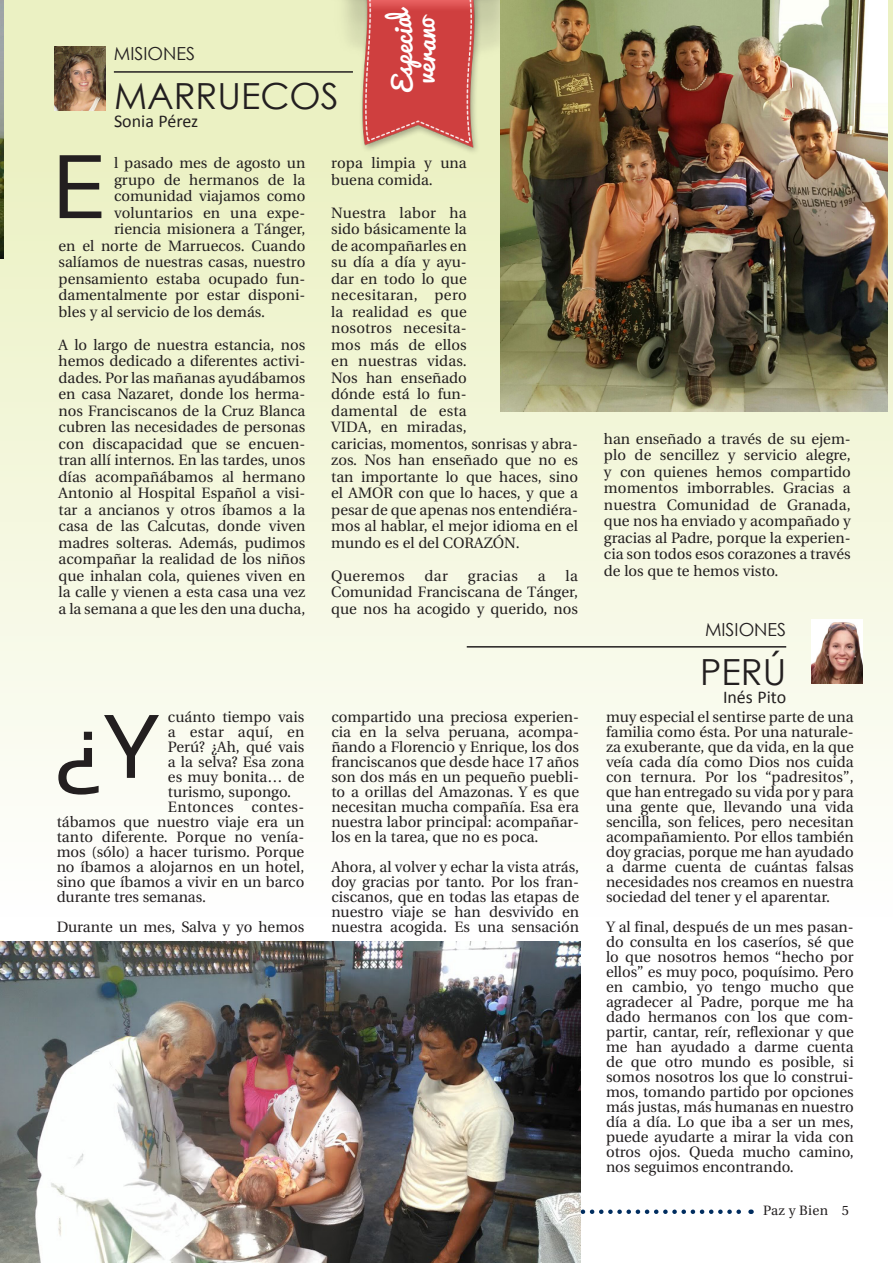
<style>
.page{position:relative;width:893px;height:1263px;background:#fff}
.page>*{position:absolute;margin:0;border:0;box-sizing:border-box;transform-origin:0 0}
.t1{font:90px "Sansation";color:#231f20}
.t2{font:36px "Century Gothic";color:#231f20}
.t3{font:25.2px "Pacifico";color:#fff}
.t4{font:18px "Calibri";color:#231f20}
.t5{font:18px "Century Gothic";color:#231f20}
.t6{font:15px/16.5px "Utopia";color:#231f20;text-align:justify}
.t7{font:15px "Utopia";letter-spacing:.025em;color:#231f20}
.t8{font:15px "Utopia";letter-spacing:.03em;color:#231f20}
.t9{font:15px "Utopia";letter-spacing:.02em;color:#231f20}
.t10{font:13.5px "Utopia";letter-spacing:.025em;color:#231f20}
</style>
<div class="page">
<div style="left:0;top:0;width:893px;height:1263px;background:linear-gradient(to bottom,#eaf0bf,#fff)"></div>
<svg style="left:580px;top:1209px;width:172px;height:5px"></svg>
<img style="left:326px;top:0;width:175px;height:205px">
<hr style="left:467px;top:646px;width:319px;height:2px;background:#231f20">
<img style="left:0;top:942px;width:580px;height:321px">
<hr style="left:114px;top:71px;width:239px;height:2px;background:#231f20">
<img style="left:811px;top:619px;width:51px;height:64px">
<img style="left:54px;top:46px;width:51px;height:64px">
<img style="left:501px;top:0;width:387px;height:411px">
<img style="left:0;top:0;width:3px;height:258px">
<div style="left:384px;top:6px;width:52px;height:86px;background:#cf3f3f"></div>
<p class="t5" style="left:114px;top:41px;width:47px">MISIONE</p>
<p class="t5" style="left:186px;top:41px;width:10px">S</p>
<h2 class="t2" style="left:114px;top:71px;width:85px">MARRUECO</h2>
<h2 class="t2" style="left:321px;top:71px;width:19px">S</h2>
<p class="t4" style="left:114px;top:110px;width:86px">Sonia Pérez</p>
<h3 class="t3" style="left:412px;top:51px;width:16px;rotate:-90deg">a</h3>
<h1 class="t1" style="left:52px;top:137px;width:56px">E</h1>
<p class="t6" style="left:114px;top:155px;width:193px">l pasado mes de agosto un</p>
<p class="t6" style="left:114px;top:171px;width:193px">grupo de hermanos de la</p>
<p class="t6" style="left:114px;top:188px;width:193px">comunidad viajamos como</p>
<p class="t6" style="left:114px;top:204px;width:193px">voluntarios en una expe-</p>
<p class="t6" style="left:114px;top:221px;width:193px">riencia misionera a Tánger,</p>
<p class="t6" style="left:59px;top:237px;width:248px">en el norte de Marruecos. Cuando</p>
<p class="t6" style="left:59px;top:254px;width:248px">salíamos de nuestras casas, nuestro</p>
<p class="t6" style="left:59px;top:270px;width:248px">pensamiento estaba ocupado fun-</p>
<p class="t6" style="left:59px;top:287px;width:248px">damentalmente por estar disponi-</p>
<p class="t6" style="left:59px;top:303px;width:208px">bles y al servicio de los demás.</p>
<p class="t6" style="left:59px;top:336px;width:248px">A lo largo de nuestra estancia, nos hemos dedicado a diferentes activi&shy;dades. Por las mañanas ayudábamos en casa Nazaret, donde los herma&shy;nos Franciscanos de la Cruz Blanca cubren las necesidades de personas con discapacidad que se encuen&shy;tran allí internos. En las tardes, unos días acompañábamos al hermano Antonio al Hospital Español a visi&shy;tar a ancianos y otros íbamos a la casa de las Calcutas, donde viven madres solteras. Además, pudimos acompañar la realidad de los niños que inhalan cola, quienes viven en la calle y vienen a esta casa una vez a la semana a que les den una ducha,</p>
<p class="t6" style="left:331px;top:155px;width:137px">ropa limpia y una buena comida.</p>
<p class="t6" style="left:331px;top:204px;width:248px;text-align:left">Nuestra labor ha<br>sido básicamente la<br>de acompañarles en<br>su día a día y ayu-<br>dar en todo lo que<br>necesitaran, pero<br>la realidad es que<br>nosotros necesita-<br>mos más de ellos<br>en nuestras vidas.<br>Nos han enseñado<br>dónde está lo fun-<br>damental de esta<br>VIDA, en miradas,<br>caricias, momentos, sonrisas y abra&shy;zos. Nos han enseñado que no es tan importante lo que haces, sino el AMOR con que lo haces, y que a pesar de que apenas nos entendiéra&shy;mos al hablar, el mejor idioma en el mundo es el del CORAZÓN.</p>
<p class="t8" style="left:331px;top:567px;width:75px">Queremos</p>
<p class="t6" style="left:425px;top:567px;width:25px">dar</p>
<p class="t8" style="left:468px;top:567px;width:52px">gracias</p>
<p class="t6" style="left:538px;top:567px;width:9px">a</p>
<p class="t6" style="left:331px;top:567px;width:248px;text-indent:234px">la Comunidad Franciscana de Tánger, que nos ha acogido y querido, nos</p>
<p class="t6" style="left:168px;top:709px;width:138px">cuánto tiempo vais</p>
<p class="t9" style="left:168px;top:723px;width:138px">a estar aquí, en</p>
<p class="t6" style="left:168px;top:739px;width:138px">Perú? ¿Ah, qué vais</p>
<p class="t6" style="left:168px;top:754px;width:138px">a la selva? Esa zona</p>
<p class="t6" style="left:168px;top:769px;width:138px">es muy bonita… de</p>
<p class="t6" style="left:168px;top:784px;width:125px">turismo, supongo.</p>
<p class="t7" style="left:168px;top:798px;width:138px">Entonces contes-</p>
<p class="t6" style="left:57px;top:814px;width:249px">tábamos que nuestro viaje era un</p>
<p class="t6" style="left:57px;top:829px;width:249px">tanto diferente. Porque no venía-</p>
<p class="t6" style="left:57px;top:844px;width:249px">mos (sólo) a hacer turismo. Porque</p>
<p class="t6" style="left:57px;top:859px;width:249px">no íbamos a alojarnos en un hotel,</p>
<p class="t6" style="left:57px;top:874px;width:249px">sino que íbamos a vivir en un barco</p>
<p class="t6" style="left:57px;top:889px;width:151px">durante tres semanas.</p>
<p class="t6" style="left:57px;top:919px;width:249px">Durante un mes, Salva y yo hemos</p>
<h1 class="t1" style="left:54px;top:696px;width:108px">¿Y</h1>
<p class="t6" style="left:331px;top:709px;width:249px;line-height:15px">compartido una preciosa experien&shy;cia en la selva peruana, acompa&shy;ñando a Florencio y Enrique, los dos franciscanos que desde hace 17 años son dos más en un pequeño puebli&shy;to a orillas del Amazonas. Y es que necesitan mucha compañía. Esa era nuestra labor principal: acompañar&shy;los en la tarea, que no es poca.</p>
<p class="t6" style="left:331px;top:859px;width:249px;line-height:15px">Ahora, al volver y echar la vista atrás, doy gracias por tanto. Por los fran&shy;ciscanos, que en todas las etapas de nuestro viaje se han desvivido en nuestra acogida. Es una sensación</p>
<p class="t6" style="left:604px;top:430px;width:248px">han enseñado a través de su ejem&shy;plo de sencillez y servicio alegre, y con quienes hemos compartido momentos imborrables. Gracias a nuestra Comunidad de Granada, que nos ha enviado y acompañado y gracias al Padre, porque la experien&shy;cia son todos esos corazones a través de los que te hemos visto.</p>
<p class="t5" style="left:705px;top:617px;width:47px">MISIONE</p>
<p class="t5" style="left:777px;top:617px;width:10px">S</p>
<h2 class="t2" style="left:700px;top:647px;width:88px">PER Ú</h2>
<p class="t4" style="left:723px;top:686px;width:65px">Inés Pito</p>
<p class="t6" style="left:606px;top:709px;width:249px;line-height:15px">muy especial el sentirse parte de una familia como ésta. Por una naturale&shy;za exuberante, que da vida, en la que veía cada día como Dios nos cuida con ternura. Por los “padresitos”, que han entregado su vida por y para una gente que, llevando una vida sencilla, son felices, pero necesitan acompañamiento. Por ellos también doy gracias, porque me han ayudado a darme cuenta de cuántas falsas necesidades nos creamos en nuestra sociedad del tener y el aparentar.</p>
<p class="t6" style="left:606px;top:919px;width:249px;line-height:15px">Y al final, después de un mes pasan&shy;do consulta en los caseríos, sé que lo que nosotros hemos “hecho por ellos” es muy poco, poquísimo. Pero en cambio, yo tengo mucho que agradecer al Padre, porque me ha dado hermanos con los que com&shy;partir, cantar, reír, reflexionar y que me han ayudado a darme cuenta de que otro mundo es posible, si somos nosotros los que lo construi&shy;mos, tomando partido por opciones más justas, más humanas en nuestro día a día. Lo que iba a ser un mes, puede ayudarte a mirar la vida con otros ojos. Queda mucho camino, nos seguimos encontrando.</p>
<p class="t10" style="left:763px;top:1203px;width:87px">Paz y Bien 5</p>
</div>
